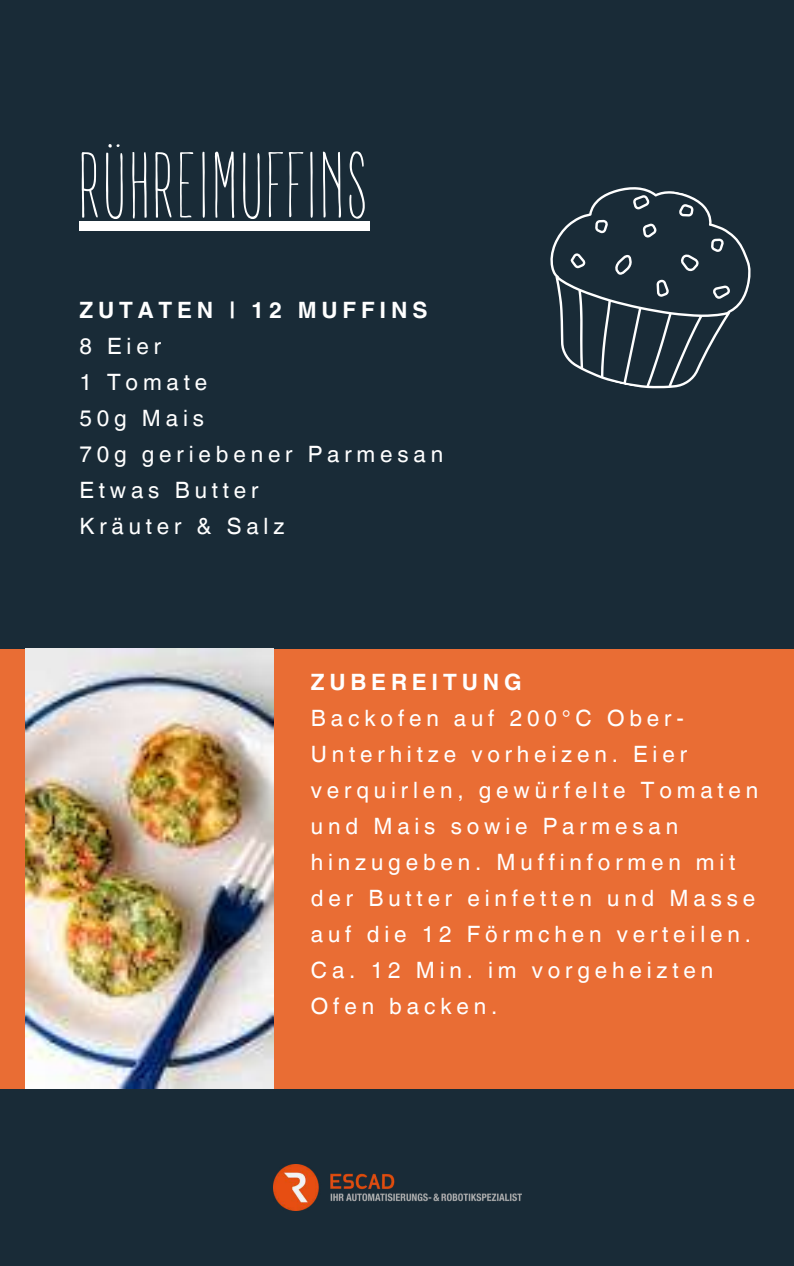
<style>
.page{position:relative;width:794px;height:1266px;background:#fff}
.page>*{position:absolute;margin:0;border:0;box-sizing:border-box;transform-origin:0 0}
.t1{font:90.07px "A Day Without Sun";letter-spacing:.05em;color:#fff}
.t2{font:22.5px/36px "Helvetica World";letter-spacing:.215em;color:#fff}
.t3{font:700 22.5px "Helvetica World";letter-spacing:.215em;color:#fff}
</style>
<div class="page">
<div style="left:0;top:0;width:793px;height:1266px;background:#192b37"></div>
<div style="left:0;top:649px;width:793px;height:439px;background:#e96d34"></div>
<img style="left:273px;top:1164px;width:248px;height:46px">
<img style="left:26px;top:649px;width:247px;height:439px">
<svg style="left:550px;top:187px;width:201px;height:201px"></svg>
<svg style="left:570px;top:253px;width:15px;height:15px"></svg>
<svg style="left:594px;top:220px;width:13px;height:13px"></svg>
<svg style="left:710px;top:238px;width:13px;height:14px"></svg>
<svg style="left:632px;top:195px;width:17px;height:14px"></svg>
<svg style="left:642px;top:224px;width:14px;height:14px"></svg>
<svg style="left:678px;top:204px;width:15px;height:13px"></svg>
<svg style="left:614px;top:254px;width:17px;height:21px"></svg>
<svg style="left:680px;top:254px;width:18px;height:17px"></svg>
<svg style="left:656px;top:280px;width:13px;height:17px"></svg>
<svg style="left:712px;top:285px;width:17px;height:14px"></svg>
<div style="left:79px;top:222px;width:290px;height:9px;background:#fff"></div>
<h1 class="t1" style="left:79px;top:133px;width:287px">RÜHREIMUFFINS</h1>
<p class="t3" style="left:79px;top:297px;width:349px">ZUTATEN | 12 MUFFINS</p>
<p class="t2" style="left:79px;top:328px;width:365px">8 Eier<br>1 Tomate<br>50g Mais<br>70g geriebener Parmesan<br>Etwas Butter<br>Kräuter &amp; Salz</p>
<p class="t3" style="left:311px;top:668px;width:212px">ZUBEREITUNG</p>
<p class="t2" style="left:311px;top:700px;width:448px">Backofen auf 200°C Ober-<br>Unterhitze vorheizen. Eier verquirlen, gewürfelte Tomaten und Mais sowie Parmesan hinzugeben. Muffinformen mit der Butter einfetten und Masse auf die 12 Förmchen verteilen.<br>Ca. 12 Min. im vorgeheizten<br>Ofen backen.</p>
</div>
